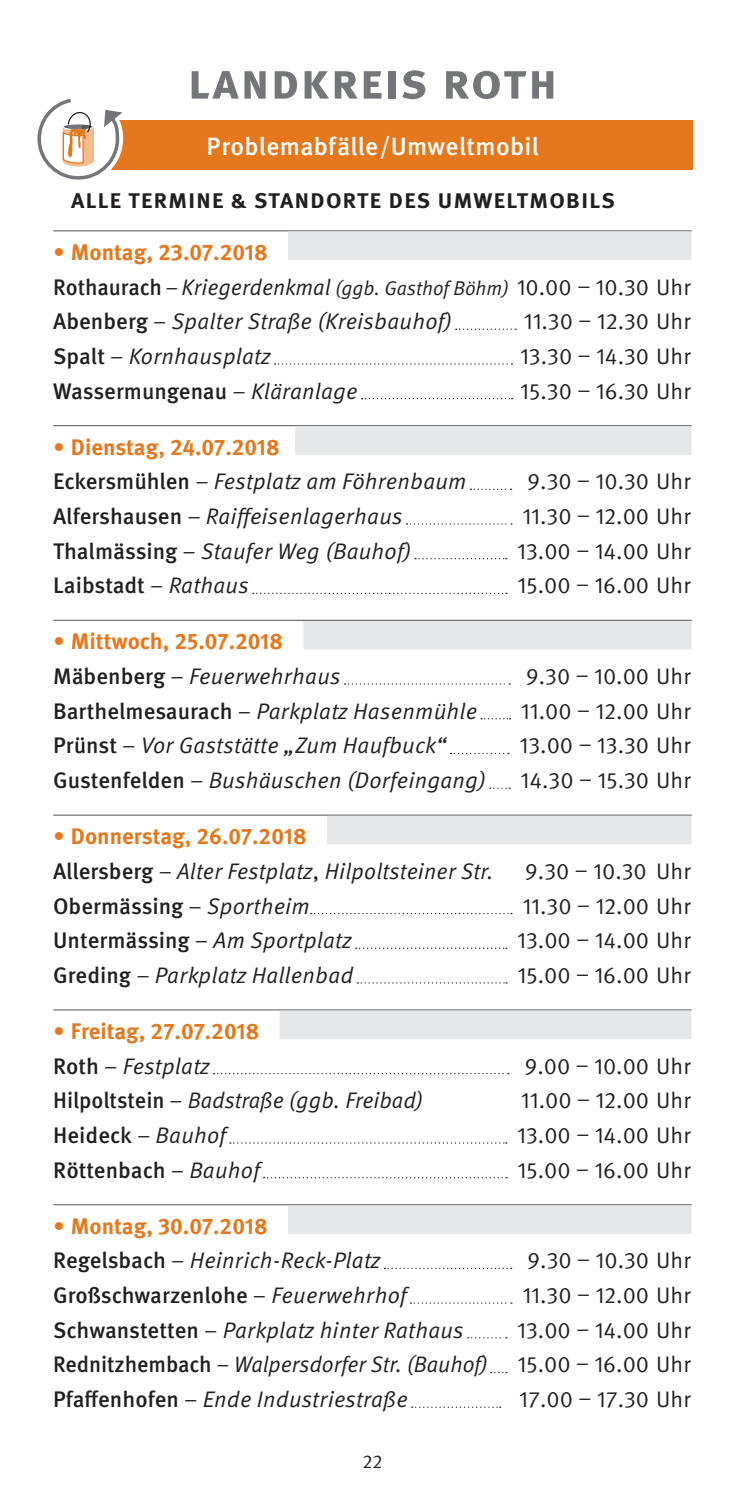
<style>
.page{position:relative;width:745px;height:1489px;background:#fff}
.page>*{position:absolute;margin:0;border:0;box-sizing:border-box;transform-origin:0 0}
.t1{font:700 50px "Meta OT";letter-spacing:.02em;color:#757679}
.t2{font:500 25px "Meta OT";letter-spacing:.015em;color:#fff}
.t3{font:italic 22.5px/34.8px "Meta OT";letter-spacing:.01em;color:#231f20}
.t4{font:22.5px "Meta OT";color:#231f20}
.t5{font:500 22.5px "Meta OT";color:#231f20}
.t6{font:700 22.5px/34.8px "Meta OT";color:#e5781d}
.t7{font:700 21.25px "Meta OT";letter-spacing:.06em;color:#231f20;scale:1.06 1}
.t8{font:italic 20px "Meta OT";color:#231f20}
.t9{font:18.75px "Meta OT";color:#231f20}
.s1{font-weight:400}
.s2{font-weight:500;font-style:normal;font-size:22.5px}
.s3{font-style:normal;font-size:22.5px}
.s4{font-size:22.5px}
.s5{font-weight:500;font-style:normal}
.s6{font-style:normal}
.s7{font-weight:400;font-style:italic}
.s8{font-style:normal;color:#e5781d}
.s9{font-weight:700;font-style:normal;color:#e5781d}
.s10{font-weight:500;color:#231f20}
.s11{font-weight:400;color:#231f20}
.s12{font-weight:400;font-style:italic;color:#231f20}
</style>
<div class="page">
<div style="left:53px;top:120px;width:639px;height:50px;background:#e5781d"></div>
<div style="left:31px;top:92px;width:92px;height:92px;background:#fff;border-radius:50%"></div>
<svg style="left:37px;top:98px;width:85px;height:82px"></svg>
<hr style="left:53px;top:230px;width:638px;height:1px;background:#757679">
<div style="left:288px;top:231px;width:403px;height:29px;background:#e6e7e9"></div>
<svg style="left:455px;top:328px;width:61px;height:2px"></svg>
<svg style="left:274px;top:363px;width:238px;height:1px"></svg>
<svg style="left:361px;top:398px;width:151px;height:1px"></svg>
<hr style="left:53px;top:425px;width:638px;height:1px;background:#757679">
<div style="left:295px;top:426px;width:396px;height:28px;background:#e6e7e9"></div>
<svg style="left:470px;top:488px;width:41px;height:2px"></svg>
<svg style="left:406px;top:523px;width:105px;height:1px"></svg>
<svg style="left:415px;top:558px;width:91px;height:1px"></svg>
<svg style="left:253px;top:592px;width:253px;height:2px"></svg>
<hr style="left:53px;top:619px;width:638px;height:2px;background:#757679">
<div style="left:303px;top:621px;width:388px;height:28px;background:#e6e7e9"></div>
<svg style="left:344px;top:683px;width:166px;height:1px"></svg>
<svg style="left:481px;top:718px;width:29px;height:1px"></svg>
<svg style="left:450px;top:752px;width:58px;height:2px"></svg>
<svg style="left:489px;top:787px;width:20px;height:1px"></svg>
<hr style="left:53px;top:814px;width:638px;height:1px;background:#757679">
<div style="left:327px;top:815px;width:364px;height:29px;background:#e6e7e9"></div>
<svg style="left:310px;top:912px;width:201px;height:2px"></svg>
<svg style="left:355px;top:947px;width:151px;height:1px"></svg>
<svg style="left:357px;top:982px;width:149px;height:1px"></svg>
<hr style="left:53px;top:1009px;width:638px;height:1px;background:#757679">
<div style="left:279px;top:1010px;width:412px;height:28px;background:#e6e7e9"></div>
<svg style="left:213px;top:1073px;width:295px;height:1px"></svg>
<svg style="left:230px;top:1142px;width:276px;height:1px"></svg>
<svg style="left:263px;top:1177px;width:243px;height:1px"></svg>
<hr style="left:53px;top:1203px;width:638px;height:2px;background:#757679">
<div style="left:288px;top:1205px;width:403px;height:28px;background:#e6e7e9"></div>
<svg style="left:384px;top:1267px;width:127px;height:1px"></svg>
<svg style="left:410px;top:1302px;width:101px;height:1px"></svg>
<svg style="left:467px;top:1337px;width:39px;height:1px"></svg>
<svg style="left:411px;top:1406px;width:89px;height:1px"></svg>
<h1 class="t1" style="left:187px;top:50px;width:371px">landkreis roth</h1>
<p class="t2" style="left:206px;top:131px;width:333px">Problemabfälle/Umweltmobil</p>
<p class="t7" style="left:71px;top:187px;width:362px">Alle Termine &amp; Standorte des Umwe</p>
<p class="t7" style="left:506px;top:187px;width:102px">ltmobils</p>
<p class="t6" style="left:53px;top:235px;width:216px"><span class="s1">•</span> Montag, 23.07.2018</p>
<p class="t8" style="left:53px;top:276px;width:638px"><span class="s2">Rothaurach</span> <span class="s3">–</span> <span class="s4">Kriegerdenkmal</span> (ggb. Gasthof Böhm) <span class="s3">10.00 – 10.30 Uhr</span></p>
<p class="t3" style="left:53px;top:304px;width:400px"><span class="s5">Abenberg</span> <span class="s6">–</span> Spalter Straße (Kreisbauhof)</p>
<p class="t4" style="left:523px;top:308px;width:168px">11.30 – 12.30 Uhr</p>
<p class="t3" style="left:53px;top:339px;width:219px"><span class="s5">Spalt</span> <span class="s6">–</span> Kornhausplatz</p>
<p class="t4" style="left:519px;top:342px;width:172px">13.30 – 14.30 Uhr</p>
<p class="t5" style="left:53px;top:377px;width:306px">Wassermungenau <span class="s1">–</span> <span class="s7">Kläranlage</span></p>
<p class="t4" style="left:520px;top:377px;width:172px">15.30 – 16.30 Uhr</p>
<p class="t3" style="left:53px;top:430px;width:414px"><span class="s8">•</span> <span class="s9">Dienstag, 24.07.2018<br></span><span class="s5">Eckersmühlen</span> <span class="s6">–</span> Festplatz am Föhrenbaum</p>
<p class="t4" style="left:527px;top:468px;width:165px">9.30 – 10.30 Uhr</p>
<p class="t3" style="left:53px;top:499px;width:351px"><span class="s5">Alfershausen</span> <span class="s6">–</span> Raiffeisenlagerhaus</p>
<p class="t4" style="left:522px;top:502px;width:170px">11.30 – 12.00 Uhr</p>
<p class="t3" style="left:53px;top:534px;width:359px"><span class="s5">Thalmässing</span> <span class="s6">–</span> Staufer Weg (Bauhof)</p>
<p class="t4" style="left:517px;top:537px;width:175px">13.00 – 14.00 Uhr</p>
<p class="t5" style="left:53px;top:571px;width:197px">Laibstadt <span class="s1">–</span> <span class="s7">Rathaus</span></p>
<p class="t4" style="left:517px;top:572px;width:175px">15.00 – 16.00 Uhr</p>
<p class="t6" style="left:53px;top:624px;width:289px"><span class="s1">•</span> Mittwoch, 25.07.2018<br><span class="s10">Mäbenberg</span> <span class="s11">–</span> <span class="s12">Feuerwehrhaus</span></p>
<p class="t4" style="left:525px;top:662px;width:166px">9.30 – 10.00 Uhr</p>
<p class="t3" style="left:53px;top:694px;width:425px"><span class="s5">Barthelmesaurach</span> <span class="s6">–</span> Parkplatz Hasenmühle</p>
<p class="t4" style="left:520px;top:697px;width:171px">11.00 – 12.00 Uhr</p>
<p class="t3" style="left:53px;top:728px;width:394px"><span class="s5">Prünst</span> <span class="s6">–</span> Vor Gaststätte „Zum Haufbuck“</p>
<p class="t4" style="left:519px;top:732px;width:172px">13.00 – 13.30 Uhr</p>
<p class="t3" style="left:53px;top:763px;width:434px"><span class="s5">Gustenfelden</span> <span class="s6">–</span> Bushäuschen (Dorfeingang)</p>
<p class="t4" style="left:520px;top:766px;width:171px">14.30 – 15.30 Uhr</p>
<p class="t3" style="left:53px;top:819px;width:441px"><span class="s8">•</span> <span class="s9">Donnerstag, 26.07.2018<br></span><span class="s5">Allersberg</span> <span class="s6">–</span> Alter Festplatz<span class="s6">,</span> Hilpoltsteiner Str.</p>
<p class="t4" style="left:524px;top:857px;width:167px">9.30 – 10.30 Uhr</p>
<p class="t5" style="left:53px;top:891px;width:258px">Obermässing <span class="s1">–</span> <span class="s7">Sportheim</span></p>
<p class="t4" style="left:522px;top:892px;width:170px">11.30 – 12.00 Uhr</p>
<p class="t5" style="left:53px;top:926px;width:300px">Untermässing <span class="s1">–</span> <span class="s7">Am Sportplatz</span></p>
<p class="t4" style="left:517px;top:926px;width:175px">13.00 – 14.00 Uhr</p>
<p class="t3" style="left:53px;top:958px;width:301px"><span class="s5">Greding</span> <span class="s6">–</span> Parkplatz Hallenbad</p>
<p class="t4" style="left:517px;top:961px;width:175px">15.00 – 16.00 Uhr</p>
<p class="t6" style="left:53px;top:1013px;width:207px"><span class="s1">•</span> Freitag, 27.07.2018<br><span class="s10">Roth</span> <span class="s11">–</span> <span class="s12">Festplatz</span></p>
<p class="t4" style="left:524px;top:1052px;width:168px">9.00 – 10.00 Uhr</p>
<p class="t3" style="left:53px;top:1083px;width:371px"><span class="s5">Hilpoltstein</span> <span class="s6">–</span> Badstraße (ggb. Freibad)</p>
<p class="t4" style="left:520px;top:1086px;width:171px">11.00 – 12.00 Uhr</p>
<p class="t5" style="left:53px;top:1121px;width:174px">Heideck <span class="s1">–</span> <span class="s7">Bauhof</span></p>
<p class="t4" style="left:517px;top:1121px;width:175px">13.00 – 14.00 Uhr</p>
<p class="t5" style="left:53px;top:1155px;width:208px">Röttenbach <span class="s1">–</span> <span class="s7">Bauhof</span></p>
<p class="t4" style="left:517px;top:1156px;width:175px">15.00 – 16.00 Uhr</p>
<p class="t3" style="left:53px;top:1208px;width:328px"><span class="s8">•</span> <span class="s9">Montag, 30.07.2018<br></span><span class="s5">Regelsbach</span> <span class="s6">–</span> Heinrich-Reck-Platz</p>
<p class="t4" style="left:527px;top:1246px;width:165px">9.30 – 10.30 Uhr</p>
<p class="t5" style="left:53px;top:1281px;width:354px">Großschwarzenlohe <span class="s1">–</span> <span class="s7">Feuerwehrhof</span></p>
<p class="t4" style="left:522px;top:1281px;width:170px">11.30 – 12.00 Uhr</p>
<p class="t3" style="left:53px;top:1312px;width:412px"><span class="s5">Schwanstetten</span> <span class="s6">–</span> Parkplatz hinter Rathaus</p>
<p class="t4" style="left:517px;top:1316px;width:175px">13.00 – 14.00 Uhr</p>
<p class="t3" style="left:53px;top:1347px;width:436px"><span class="s5">Rednitzhembach</span> <span class="s6">–</span> Walpersdorfer Str. (Bauhof)</p>
<p class="t4" style="left:517px;top:1350px;width:175px">15.00 – 16.00 Uhr</p>
<p class="t3" style="left:53px;top:1382px;width:356px"><span class="s5">Pfaffenhofen</span> <span class="s6">–</span> Ende Industriestraße</p>
<p class="t4" style="left:518px;top:1385px;width:173px">17.00 – 17.30 Uhr</p>
<p class="t9" style="left:362px;top:1449px;width:22px">22</p>
</div>
